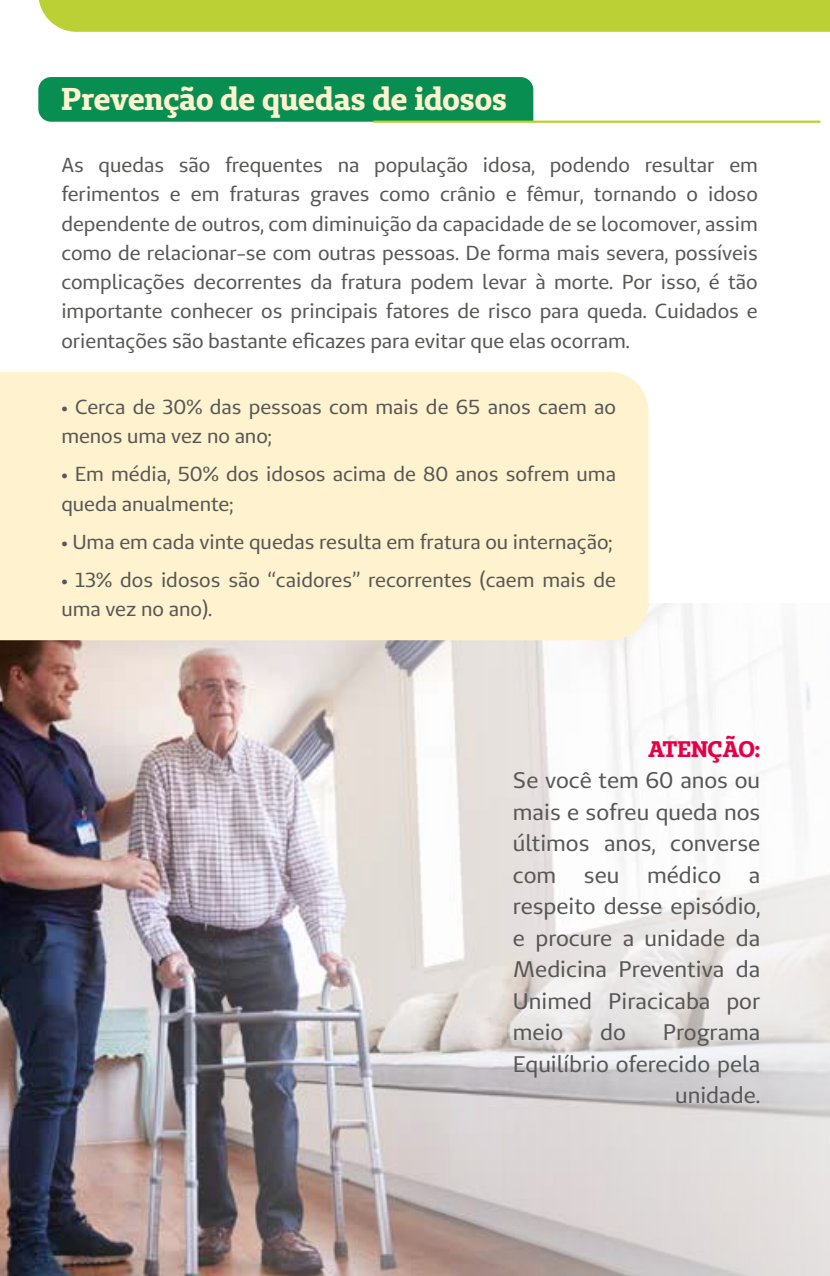
<style>
.page{position:relative;width:830px;height:1276px;background:#fff}
.page>*{position:absolute;margin:0;border:0;box-sizing:border-box;transform-origin:0 0}
.t1{font:700 31.5px "Unimed Slab";letter-spacing:-.01em;color:#fff2ce}
.t2{font:22.5px/31.5px "Unimed Sans";color:#575756;text-align:justify}
.t3{font:700 22.5px "Unimed Slab";letter-spacing:-.015em;color:#e50046}
.t4{font:20.25px/29.2px "Unimed Sans";color:#575756}
</style>
<div class="page">
<img style="left:0;top:603px;width:829px;height:673px">
<div style="left:0;top:372px;width:648px;height:268px;background:#fff2ce"></div>
<div style="left:38px;top:77px;width:495px;height:45px;background:#078e50"></div>
<hr style="left:373px;top:121px;width:447px;height:2px;background:#bbd034">
<div style="left:39px;top:0;width:790px;height:32px;background:#bbd034"></div>
<h1 class="t1" style="left:61px;top:78px;width:447px">Prevenção de quedas de idosos</h1>
<p class="t4" style="left:61px;top:150px;width:697px;text-align:justify">As quedas são frequentes na população idosa, podendo resultar em ferimentos e em fraturas graves como crânio e fêmur, tornando o idoso dependente de outros, com diminuição da capacidade de se locomover, assim como de relacionar-se com outras pessoas. De forma mais severa, possíveis complicações decorrentes da fratura podem levar à morte. Por isso, é tão importante conhecer os principais fatores de risco para queda. Cuidados e orientações são bastante eficazes para evitar que elas ocorram.</p>
<p class="t4" style="left:61px;top:392px;width:555px">• Cerca de 30% das pessoas com mais de 65 anos caem ao menos uma vez no ano;</p>
<p class="t4" style="left:61px;top:459px;width:556px">• Em média, 50% dos idosos acima de 80 anos sofrem uma queda anualmente;</p>
<p class="t4" style="left:61px;top:527px;width:552px">• Uma em cada vinte quedas resulta em fratura ou internação;</p>
<p class="t4" style="left:61px;top:565px;width:556px">• 13% dos idosos são “caidores” recorrentes (caem mais de uma vez no ano).</p>
<p class="t3" style="left:648px;top:734px;width:113px">ATENÇÃO:</p>
<p class="t2" style="left:512px;top:764px;width:249px">Se você tem 60 anos ou mais e sofreu queda nos últimos anos, converse com seu médico a respeito desse episódio, e procure a unidade da Medicina Preventiva da Unimed Piracicaba por meio</p>
<p class="t2" style="left:600px;top:1016px;width:27px">do</p>
<p class="t2" style="left:512px;top:1016px;width:249px;text-align:right">Programa<br>Equilíbrio oferecido pela unidade.</p>
</div>
